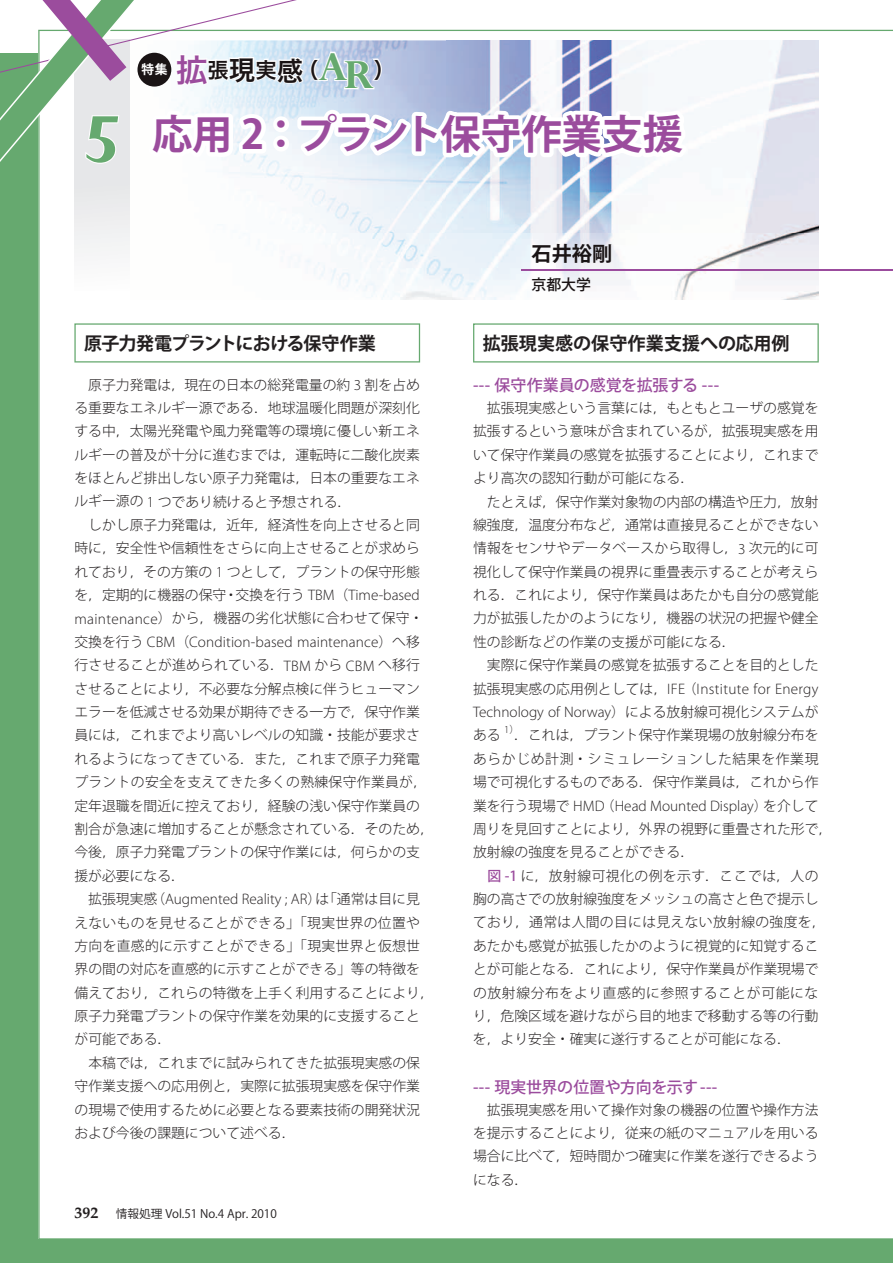
<style>
.page{position:relative;width:893px;height:1263px;background:#fff}
.page>*{position:absolute;margin:0;border:0;box-sizing:border-box;transform-origin:0 0}
.t1{font:700 63.75px "Perpetua Titling";color:#66a96f}
.t2{font:700 40.35px "Koz Go Std";letter-spacing:-.005em;color:#9b4c9d}
.t3{font:21.3px "Hira Kaku Pro W6";color:#1a1415}
.t4{font:700 20.25px "Koz Go Std";color:#1a1415}
.t5{font:700 18px "Koz Go Std";letter-spacing:-.05em;color:#231f20}
.t6{font:700 18px "Koz Go Std";letter-spacing:-.005em;color:#231f20}
.t7{font:500 15.9px "Koz Go Pro";letter-spacing:-.015em;color:#9b4c9d}
.t8{font:300 15.15px/23.4px "Myriad Pro";letter-spacing:.01em;color:#231f20}
.t9{font:500 14.85px "Koz Go Std";color:#1a1415}
.t10{font:300 13.8px/23.4px "Koz Go Pro";color:#231f20;text-align:justify}
.t11{font:700 12.75px "Koz Go Std";color:#fff}
.t12{font:11.7px "Koz Go Pro";color:#231f20}
.t13{font:300 10.65px "Myriad Pro";color:#231f20}
.s1{font-size:31.95px;color:#9b4c9d}
.s2{font-size:26.55px}
.s3{font-family:"Perpetua Titling";font-weight:700;font-size:37.2px;color:#66a96f}
.s4{font-family:"Myriad Pro";font-size:15.15px}
.s5{font-family:"Koz Go Pro";font-size:13.8px}
.s6{font-family:"Palatino";font-weight:700;font-size:15.9px}
.s7{font-family:"Koz Go Pro";font-size:9.6px}
.s8{font-weight:500;color:#9b4c9d}
</style>
<div class="page">
<div style="left:0;top:53px;width:893px;height:1210px;background:#66a96f"></div>
<div style="left:38px;top:30px;width:855px;height:1209px;background:#fff"></div>
<img style="left:130px;top:166px;width:316px;height:68px">
<img style="left:446px;top:40px;width:373px;height:194px">
<img style="left:74px;top:291px;width:56px;height:8px">
<svg style="left:74px;top:323px;width:346px;height:39px;background:#f5f9f6"></svg>
<svg style="left:473px;top:323px;width:346px;height:39px;background:#f5f9f6"></svg>
<img style="left:74px;top:166px;width:56px;height:125px">
<svg style="left:0;top:0;width:717px;height:166px"></svg>
<div style="left:130px;top:234px;width:706px;height:69px;background:#fff"></div>
<img style="left:130px;top:234px;width:689px;height:65px">
<hr style="left:521px;top:269px;width:372px;height:1px;background:#9b4c9d">
<h1 class="t1" style="left:86px;top:100px;width:35px">5</h1>
<h3 class="t3" style="left:176px;top:50px;width:221px"><span class="s1">拡</span>張<span class="s2">現</span>実<span class="s2">感</span>（<span class="s3">AR</span>）</h3>
<h2 class="t2" style="left:152px;top:108px;width:533px">応用 2：プラント保守作業支援</h2>
<p class="t11" style="left:142px;top:61px;width:27px">特集</p>
<h3 class="t4" style="left:531px;top:241px;width:82px">石井裕剛</h3>
<p class="t9" style="left:531px;top:275px;width:61px">京都大学</p>
<h3 class="t5" style="left:84px;top:332px;width:293px">原子力発電プラントにおける保守作業</h3>
<p class="t10" style="left:74px;top:373px;width:347px;text-indent:14px">原子力発電は，現在の日本の総発電量の約 <span class="s4">3</span> 割を占める重要なエネルギー源である．地球温暖化問題が深刻化する中，太陽光発電や風力発電等の環境に優しい新エネルギーの普及が十分に進むまでは，運転時に二酸化炭素をほとんど排出しない原子力発電は，日本の重要なエネルギー源の <span class="s4">1</span> つであり続けると予想される．</p>
<p class="t10" style="left:74px;top:513px;width:350px;text-align:left;text-indent:14px">しかし原子力発電は，近年，経済性を向上させると同時に，安全性や信頼性をさらに向上させることが求められており，その方策の <span class="s4">1</span> つとして，プラントの保守形態を，定期的に機器の保守・交換を行う <span class="s4">TBM</span>（<span class="s4">Time-based maintenance</span>）から，機器の劣化状態に合わせて保守・</p>
<p class="t8" style="left:74px;top:630px;width:347px"><span class="s5">交換を行う</span> CBM<span class="s5">（</span>Condition-based maintenance<span class="s5">）へ移</span></p>
<p class="t10" style="left:74px;top:653px;width:361px;text-align:left">行させることが進められている．<span class="s4">TBM</span> から <span class="s4">CBM</span> へ移行させることにより，不必要な分解点検に伴うヒューマンエラーを低減させる効果が期待できる一方で，保守作業員には，これまでより高いレベルの知識・技能が要求されるようになってきている．また，これまで原子力発電プラントの安全を支えてきた多くの熟練保守作業員が，定年退職を間近に控えており，経験の浅い保守作業員の割合が急速に増加することが懸念されている．そのため，今後，原子力発電プラントの保守作業には，何らかの支援が必要になる．</p>
<p class="t8" style="left:88px;top:887px;width:333px"><span class="s5">拡張現実感（</span>Augmented Reality ; AR<span class="s5">）は「通常は目に見</span></p>
<p class="t10" style="left:74px;top:911px;width:361px;text-align:left">えないものを見せることができる」「現実世界の位置や方向を直感的に示すことができる」「現実世界と仮想世界の間の対応を直感的に示すことができる」等の特徴を備えており，これらの特徴を上手く利用することにより，原子力発電プラントの保守作業を効果的に支援することが可能である．</p>
<p class="t10" style="left:74px;top:1051px;width:347px;text-indent:14px">本稿では，これまでに試みられてきた拡張現実感の保守作業支援への応用例と，実際に拡張現実感を保守作業の現場で使用するために必要となる要素技術の開発状況および今後の課題について述べる．</p>
<p class="t12" style="left:74px;top:1206px;width:204px"><span class="s6">392</span> 情報処理 Vol.51 No.4 Apr. 2010</p>
<h3 class="t6" style="left:483px;top:332px;width:308px">拡張現実感の保守作業支援への応用例</h3>
<p class="t7" style="left:473px;top:375px;width:248px">--- 保守作業員の感覚を拡張する ---</p>
<p class="t10" style="left:473px;top:396px;width:347px;text-indent:14px">拡張現実感という言葉には，もともとユーザの感覚を拡張するという意味が含まれているが，拡張現実感を用いて保守作業員の感覚を拡張することにより，これまでより高次の認知行動が可能になる．</p>
<p class="t10" style="left:473px;top:490px;width:347px;text-indent:14px">たとえば，保守作業対象物の内部の構造や圧力，放射線強度，温度分布など，通常は直接見ることができない情報をセンサやデータベースから取得し，<span class="s4">3</span> 次元的に可視化して保守作業員の視界に重畳表示することが考えられる．これにより，保守作業員はあたかも自分の感覚能力が拡張したかのようになり，機器の状況の把握や健全性の診断などの作業の支援が可能になる．</p>
<p class="t10" style="left:487px;top:653px;width:333px">実際に保守作業員の感覚を拡張することを目的とした</p>
<p class="t8" style="left:473px;top:677px;width:347px"><span class="s5">拡張現実感の応用例としては，</span>IFE<span class="s5">（</span>Institute for Energy<br>Technology of Norway<span class="s5">）による放射線可視化システムが</span></p>
<p class="t10" style="left:473px;top:724px;width:29px">ある</p>
<p class="t13" style="left:504px;top:723px;width:16px">1<span class="s7">）</span></p>
<p class="t10" style="left:473px;top:724px;width:347px;text-indent:41px">．これは，プラント保守作業現場の放射線分布をあらかじめ計測・シミュレーションした結果を作業現場で可視化するものである．保守作業員は，これから作</p>
<p class="t8" style="left:473px;top:794px;width:347px"><span class="s5">業を行う現場で</span> HMD<span class="s5">（</span>Head Mounted Display<span class="s5">）を介して</span></p>
<p class="t10" style="left:473px;top:817px;width:361px">周りを見回すことにより，外界の視野に重畳された形で，放射線の強度を見ることができる．</p>
<p class="t10" style="left:473px;top:864px;width:354px;text-align:left;text-indent:14px"><span class="s8">図 -1</span> に，放射線可視化の例を示す．ここでは，人の胸の高さでの放射線強度をメッシュの高さと色で提示しており，通常は人間の目には見えない放射線の強度を，あたかも感覚が拡張したかのように視覚的に知覚することが可能となる．これにより，保守作業員が作業現場での放射線分布をより直感的に参照することが可能になり，危険区域を避けながら目的地まで移動する等の行動を，より安全・確実に遂行することが可能になる．</p>
<p class="t7" style="left:473px;top:1077px;width:246px">--- 現実世界の位置や方向を示す ---</p>
<p class="t10" style="left:473px;top:1098px;width:347px;text-indent:14px">拡張現実感を用いて操作対象の機器の位置や操作方法を提示することにより，従来の紙のマニュアルを用いる場合に比べて，短時間かつ確実に作業を遂行できるようになる．</p>
</div>
